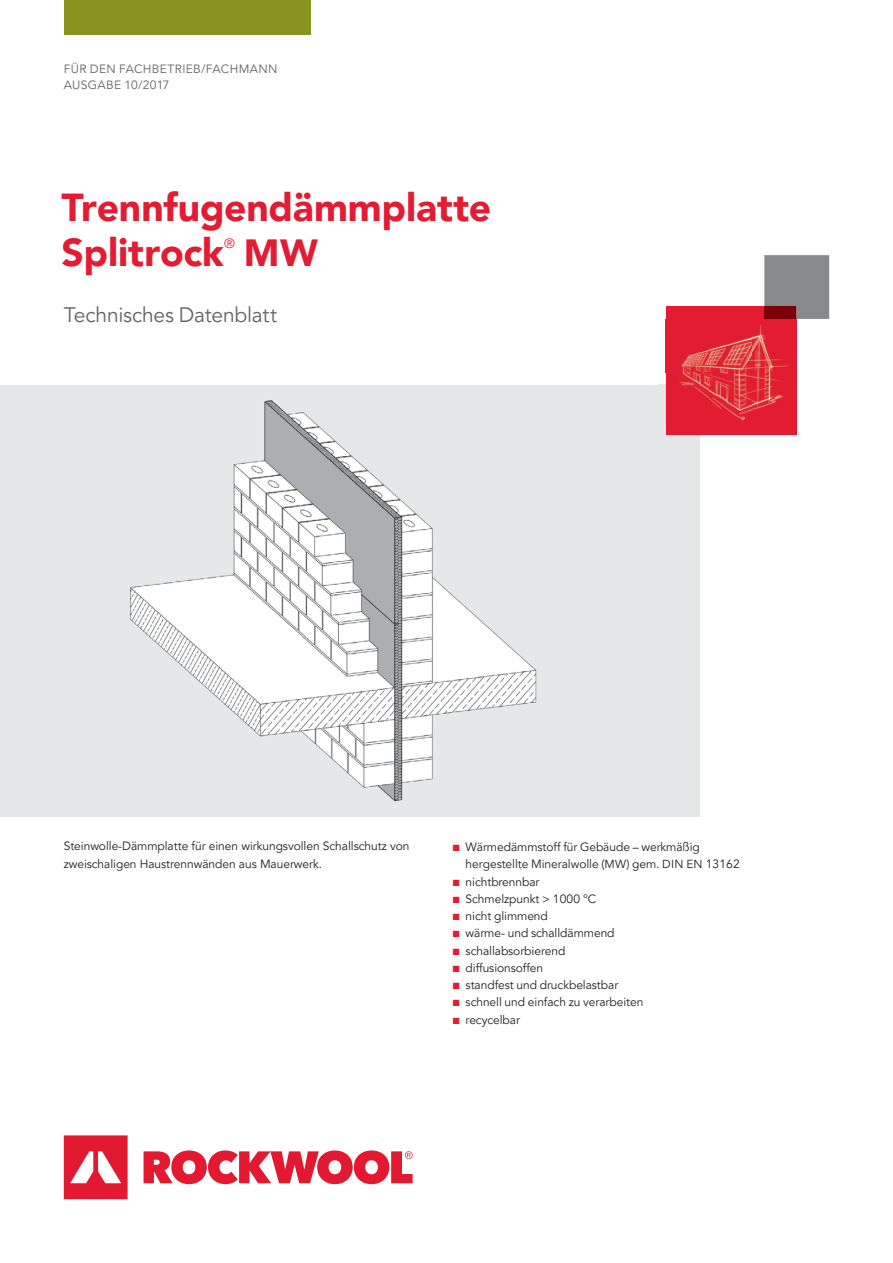
<style>
.page{position:relative;width:893px;height:1263px;background:#fff}
.page>*{position:absolute;margin:0;border:0;box-sizing:border-box;transform-origin:0 0}
.t1{font:900 39px/45px "Avenir LT Pro";letter-spacing:-.005em;color:#e31c33}
.t2{font:900 37.8px "Avenir LT Pro";color:#e31c33}
.t3{font:21px "Avenir LT Pro";color:#636366}
.t4{font:13.5px "Avenir LT Pro";color:#e31c33}
.t5{font:12px/17.2px "Avenir LT Pro";letter-spacing:-.005em;color:#231f20}
.t6{font:12px/16.5px "Avenir LT Pro";letter-spacing:.03em;color:#636366}
.s1{color:#e31c33}
.s2{font-size:11.7px}
</style>
<div class="page">
<svg style="left:64px;top:1135px;width:349px;height:64px"></svg>
<div style="left:0;top:385px;width:699px;height:431px;background:#e6e7e9"></div>
<div style="left:64px;top:0;width:246px;height:34px;background:#87941f"></div>
<div style="left:666px;top:306px;width:130px;height:128px;background:#e31c33"></div>
<img style="left:665px;top:319px;width:123px;height:53px">
<img style="left:796px;top:319px;width:1px;height:105px">
<svg style="left:658px;top:372px;width:8px;height:13px"></svg>
<img style="left:665px;top:385px;width:1px;height:39px">
<img style="left:679px;top:372px;width:105px;height:49px">
<div style="left:764px;top:255px;width:65px;height:64px;background:#87898c"></div>
<div style="left:764px;top:306px;width:32px;height:13px;background:#7b0009"></div>
<img style="left:130px;top:400px;width:407px;height:402px">
<p class="t6" style="left:64px;top:61px;width:215px">Für den Fachbetrieb/Fachmann ausgabe 10/2017</p>
<h1 class="t1" style="left:62px;top:185px;width:431px">Trennfugendämmplatte<br>Splitrock</h1>
<p class="t4" style="left:224px;top:235px;width:12px">®</p>
<h2 class="t2" style="left:244px;top:230px;width:76px">MW</h2>
<h3 class="t3" style="left:64px;top:302px;width:215px">technisches datenblatt</h3>
<p class="t5" style="left:64px;top:838px;width:347px">steinwolle-dämmplatte für einen wirkungsvollen schallschutz von zweischaligen haustrennwänden aus mauerwerk.</p>
<p class="t5" style="left:466px;top:838px;width:276px;text-indent:-13px"><span class="s1">■</span> Wärmedämmstoff für gebäude – werkmäßig hergestellte mineralwolle (<span class="s2">mW</span>) gem. <span class="s2">din en</span> 13162</p>
<p class="t5" style="left:453px;top:873px;width:88px"><span class="s1">■</span> nichtbrennbar</p>
<p class="t5" style="left:453px;top:890px;width:145px"><span class="s1">■</span> schmelzpunkt &gt; 1000 °c</p>
<p class="t5" style="left:453px;top:907px;width:97px"><span class="s1">■</span> nicht glimmend</p>
<p class="t5" style="left:453px;top:925px;width:163px"><span class="s1">■</span> wärme- und schalldämmend</p>
<p class="t5" style="left:453px;top:942px;width:114px"><span class="s1">■</span> schallabsorbierend</p>
<p class="t5" style="left:453px;top:959px;width:92px"><span class="s1">■</span> diffusionsoffen</p>
<p class="t5" style="left:453px;top:976px;width:167px"><span class="s1">■</span> standfest und druckbelastbar</p>
<p class="t5" style="left:453px;top:994px;width:192px"><span class="s1">■</span> schnell und einfach zu verarbeiten</p>
<p class="t5" style="left:453px;top:1011px;width:69px"><span class="s1">■</span> recycelbar</p>
</div>
